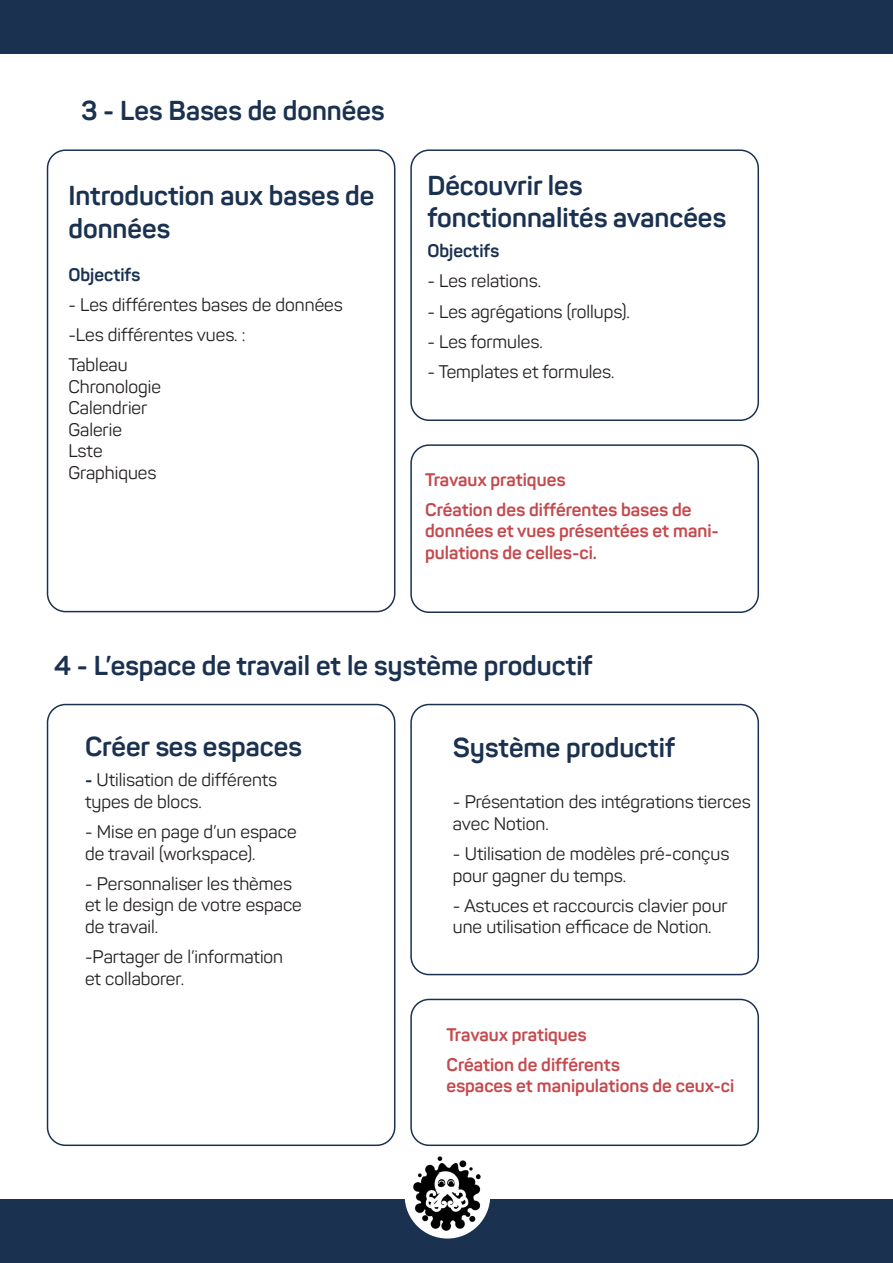
<style>
.page{position:relative;width:893px;height:1263px;background:#fff}
.page>*{position:absolute;margin:0;border:0;box-sizing:border-box;transform-origin:0 0}
.t1{font:700 27px/32.4px "Panton";color:#1a3150}
.t2{font:18px/21.6px "Panton";color:#231f20}
.t3{font:700 18px/21.6px "Panton";color:#c44a4e}
.t4{font:700 18px "Panton";color:#1a3150}
.s1{font-weight:700;color:#1a3150}
</style>
<div class="page">
<div style="left:0;top:0;width:893px;height:54px;background:#1a3150"></div>
<div style="left:0;top:1199px;width:893px;height:64px;background:#1a3150"></div>
<div style="left:405px;top:1153px;width:85px;height:85px;background:#fff;border-radius:50%"></div>
<div style="left:47px;top:149px;width:348px;height:463px;border:2px solid #1a3150;border-radius:18px"></div>
<div style="left:410px;top:149px;width:349px;height:272px;border:2px solid #1a3150;border-radius:18px"></div>
<div style="left:410px;top:444px;width:349px;height:169px;border:2px solid #1a3150;border-radius:18px"></div>
<div style="left:47px;top:704px;width:348px;height:442px;border:2px solid #1a3150;border-radius:18px"></div>
<div style="left:410px;top:704px;width:349px;height:271px;border:2px solid #1a3150;border-radius:18px"></div>
<div style="left:410px;top:999px;width:349px;height:147px;border:2px solid #1a3150;border-radius:18px"></div>
<img style="left:404px;top:1156px;width:86px;height:75px">
<p class="t1" style="left:81px;top:95px;width:305px">3 - Les Bases de données</p>
<p class="t1" style="left:68px;top:180px;width:307px">Introduction aux bases de données</p>
<p class="t4" style="left:68px;top:263px;width:73px">Objectifs</p>
<p class="t2" style="left:68px;top:294px;width:276px">- Les différentes bases de données</p>
<p class="t2" style="left:68px;top:324px;width:179px">-Les différentes vues. :</p>
<p class="t2" style="left:68px;top:354px;width:94px">Tableau<br>Chronologie<br>Calendrier<br>Galerie<br>Lste<br>Graphiques</p>
<p class="t1" style="left:427px;top:169px;width:300px">Découvrir les fonctionnalités avancées</p>
<p class="t4" style="left:427px;top:240px;width:73px">Objectifs</p>
<p class="t2" style="left:427px;top:270px;width:115px">- Les relations.</p>
<p class="t2" style="left:427px;top:300px;width:204px">- Les agrégations (rollups).</p>
<p class="t2" style="left:427px;top:330px;width:117px">- Les formules.</p>
<p class="t2" style="left:427px;top:361px;width:189px">- Templates et formules.</p>
<p class="t3" style="left:425px;top:468px;width:142px">Travaux pratiques</p>
<p class="t3" style="left:425px;top:499px;width:295px">Création des différentes bases de données et vues présentées et mani&shy;pulations de celles-ci.</p>
<p class="t1" style="left:54px;top:649px;width:540px">4 - L’espace de travail et le système productif</p>
<p class="t1" style="left:85px;top:730px;width:218px">Créer ses espaces</p>
<p class="t2" style="left:85px;top:769px;width:194px"><span class="s1">-</span> Utilisation de différents types de blocs.</p>
<p class="t2" style="left:85px;top:821px;width:213px">- Mise en page d’un espace de travail (workspace).</p>
<p class="t2" style="left:85px;top:872px;width:218px">- Personnaliser les thèmes et le design de votre espace de travail.</p>
<p class="t2" style="left:85px;top:946px;width:200px">-Partager de l’information et collaborer.</p>
<p class="t1" style="left:453px;top:731px;width:224px">Système productif</p>
<p class="t2" style="left:453px;top:791px;width:299px">- Présentation des intégrations tierces avec Notion.</p>
<p class="t2" style="left:453px;top:843px;width:278px">- Utilisation de modèles pré-conçus pour gagner du temps.</p>
<p class="t2" style="left:453px;top:894px;width:276px">- Astuces et raccourcis clavier pour une utilisation efficace de Notion.</p>
<p class="t3" style="left:446px;top:1023px;width:142px">Travaux pratiques</p>
<p class="t3" style="left:446px;top:1053px;width:289px">Création de différents<br>espaces et manipulations de ceux-ci</p>
</div>
